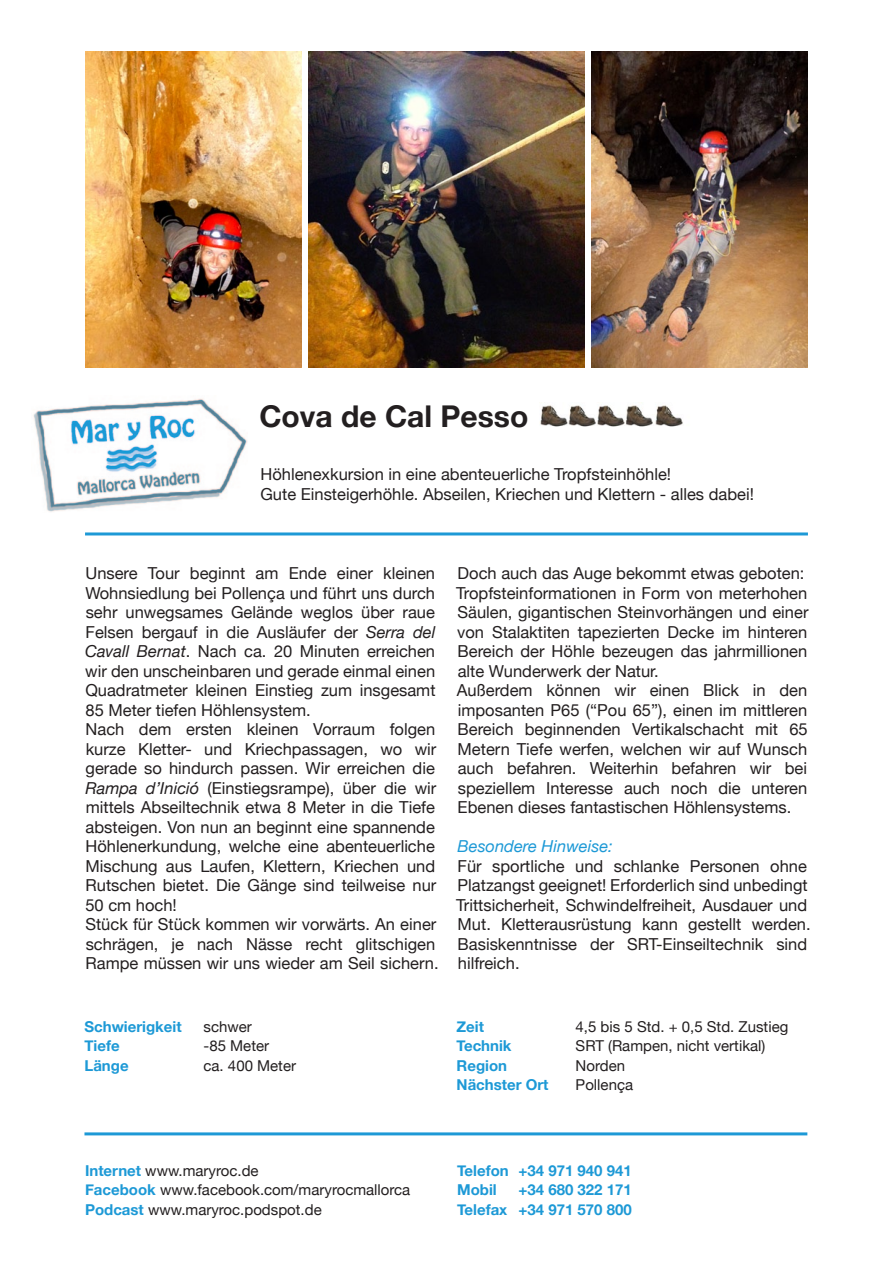
<style>
.page{position:relative;width:893px;height:1263px;background:#fff}
.page>*{position:absolute;margin:0;border:0;box-sizing:border-box;transform-origin:0 0}
.t1{font:700 30px "Helvetica Neue";color:#231f20}
.t2{font:16.5px/19.5px "Helvetica Neue";color:#231f20}
.t3{font:italic 16.5px "Helvetica Neue";color:#1d99d6}
.t4{font:15px "Helvetica Neue";color:#231f20}
.t5{font:700 15px "Helvetica Neue";color:#1d99d6}
.s1{font-style:italic}
.s2{font-weight:700;color:#1d99d6}
</style>
<div class="page">
<hr style="left:85px;top:532px;width:723px;height:3px;background:#1d99d6">
<img style="left:85px;top:51px;width:217px;height:316px">
<img style="left:591px;top:51px;width:217px;height:316px">
<hr style="left:84px;top:1132px;width:723px;height:3px;background:#1d99d6">
<img style="left:540px;top:405px;width:143px;height:22px">
<img style="left:308px;top:52px;width:277px;height:315px">
<img style="left:33px;top:398px;width:214px;height:114px">
<h1 class="t1" style="left:259px;top:389px;width:270px">Cova de Cal Pesso</h1>
<p class="t2" style="left:260px;top:463px;width:495px">Höhlenexkursion in eine abenteuerliche Tropfsteinhöhle!<br>Gute Einsteigerhöhle. Abseilen, Kriechen und Klettern - alles dabei!</p>
<p class="t2" style="left:85px;top:562px;width:355px">Unsere Tour beginnt am Ende einer kleinen Wohnsiedlung bei Pollença und führt uns durch sehr unwegsames Gelände weglos über raue Felsen bergauf in die Ausläufer der <span class="s1">Serra del Cavall Bernat</span>. Nach ca. 20 Minuten erreichen wir den unscheinbaren und gerade einmal einen Quadratmeter kleinen Einstieg zum insgesamt 85 Meter tiefen Höhlensystem.<br>Nach dem ersten kleinen Vorraum folgen kurze Kletter- und Kriechpassagen, wo wir gerade so hindurch passen. Wir erreichen die <span class="s1">Rampa d’Inició</span> (Einstiegsrampe), über die wir mittels Abseiltechnik etwa 8 Meter in die Tiefe absteigen. Von nun an beginnt eine spannende Höhlenerkundung, welche eine abenteuerliche Mischung aus Laufen, Klettern, Kriechen und Rutschen bietet. Die Gänge sind teilweise nur 50 cm hoch!<br>Stück für Stück kommen wir vorwärts. An einer schrägen, je nach Nässe recht glitschigen Rampe müssen wir uns wieder am Seil sichern.</p>
<p class="t2" style="left:456px;top:562px;width:354px">Doch auch das Auge bekommt etwas geboten:<br>Tropfsteinformationen in Form von meterhohen Säulen, gigantischen Steinvorhängen und einer von Stalaktiten tapezierten Decke im hinteren Bereich der Höhle bezeugen das jahrmillionen alte Wunderwerk der Natur.<br>Außerdem können wir einen Blick in den imposanten P65 (“Pou 65”), einen im mittleren Bereich beginnenden Vertikalschacht mit 65<br>Metern Tiefe werfen, welchen wir auf Wunsch auch befahren. Weiterhin befahren wir bei speziellem Interesse auch noch die unteren Ebenen dieses fantastischen Höhlensystems.</p>
<p class="t3" style="left:458px;top:833px;width:157px">Besondere Hinweise:</p>
<p class="t2" style="left:456px;top:855px;width:356px">Für sportliche und schlanke Personen ohne Platzangst geeignet! Erforderlich sind unbedingt Trittsicherheit, Schwindelfreiheit, Ausdauer und Mut. Kletterausrüstung kann gestellt werden.<br>Basiskenntnisse der SRT-Einseiltechnik sind hilfreich.</p>
<p class="t5" style="left:84px;top:1013px;width:99px">Schwierigkeit</p>
<p class="t4" style="left:204px;top:1014px;width:50px">schwer</p>
<p class="t5" style="left:84px;top:1032px;width:37px">Tiefe</p>
<p class="t4" style="left:204px;top:1033px;width:67px">-85 Meter</p>
<p class="t5" style="left:84px;top:1052px;width:46px">Länge</p>
<p class="t4" style="left:204px;top:1053px;width:94px">ca. 400 Meter</p>
<p class="t5" style="left:457px;top:1013px;width:29px">Zeit</p>
<p class="t4" style="left:576px;top:1014px;width:214px">4,5 bis 5 Std. + 0,5 Std. Zustieg</p>
<p class="t5" style="left:457px;top:1032px;width:56px">Technik</p>
<p class="t4" style="left:576px;top:1033px;width:191px">SRT (Rampen, nicht vertikal)</p>
<p class="t5" style="left:457px;top:1052px;width:52px">Region</p>
<p class="t4" style="left:576px;top:1053px;width:51px">Norden</p>
<p class="t5" style="left:457px;top:1071px;width:93px">Nächster Ort</p>
<p class="t4" style="left:576px;top:1072px;width:59px">Pollença</p>
<p class="t4" style="left:85px;top:1157px;width:175px"><span class="s2">Internet</span> www.maryroc.de</p>
<p class="t5" style="left:457px;top:1156px;width:176px">Telefon +34 971 940 941</p>
<p class="t4" style="left:85px;top:1177px;width:327px"><span class="s2">Facebook</span> www.facebook.com/maryrocmallorca</p>
<p class="t5" style="left:457px;top:1176px;width:41px">Mobil</p>
<p class="t5" style="left:519px;top:1176px;width:115px">+34 680 322 171</p>
<p class="t4" style="left:85px;top:1196px;width:238px"><span class="s2">Podcast</span> www.maryroc.podspot.de</p>
<p class="t5" style="left:457px;top:1195px;width:176px">Telefax +34 971 570 800</p>
</div>
